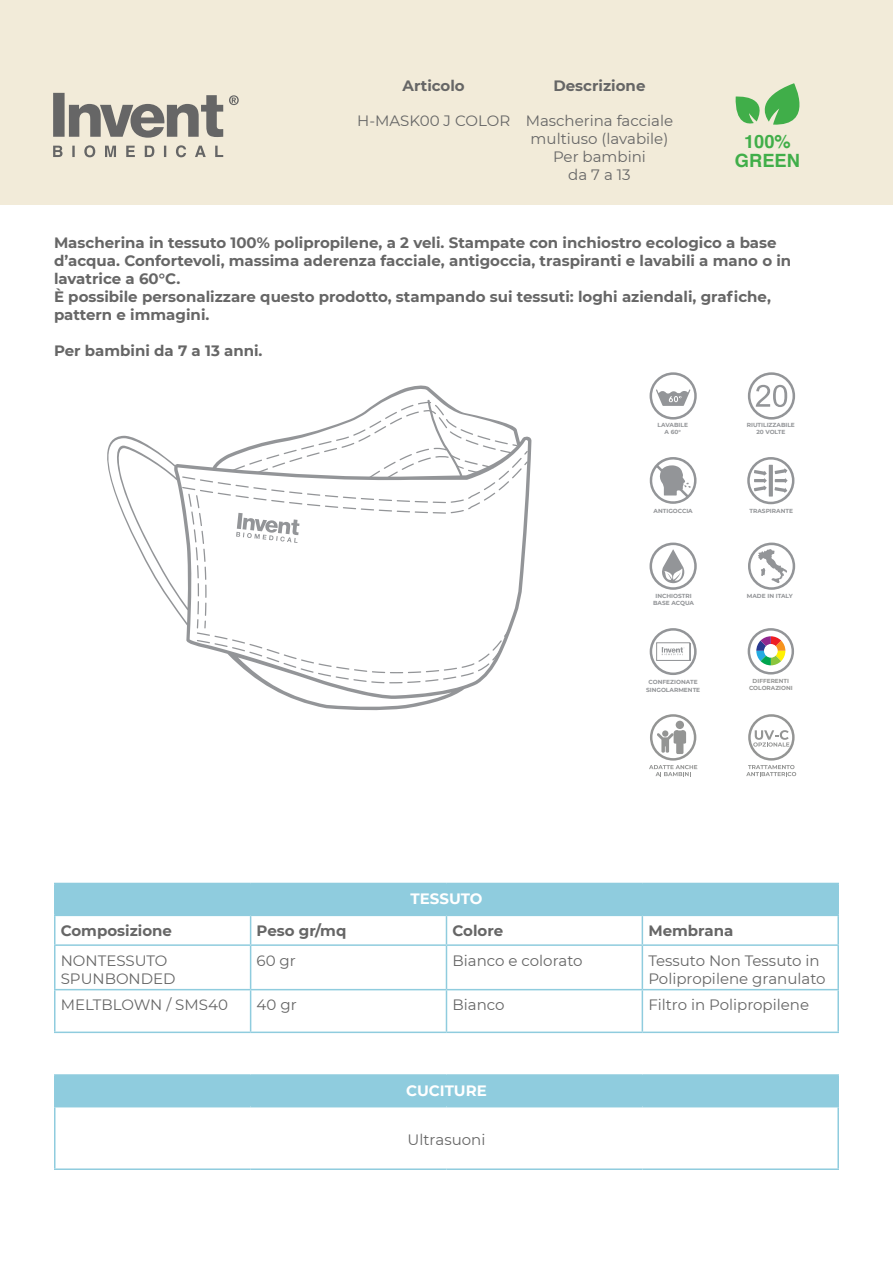
<style>
.page{position:relative;width:893px;height:1263px;background:#fff}
.page>*{position:absolute;margin:0;border:0;box-sizing:border-box;transform-origin:0 0}
.t1{font:700 18.3px/18.9px "Helvetica";color:#40ae49;text-align:center}
.t2{font:700 15px/18px "Montserrat";color:#666}
.t3{font:15px/18px "Montserrat";color:#666}
.t4{font:700 15px "Montserrat";color:#fff}
.t5{font:700 5.85px/7.1px "Montserrat";color:#939598;text-align:center}
.t6{font:700 5.85px/7.1px "Montserrat";color:#949594;text-align:center}
</style>
<div class="page">
<div style="left:0;top:0;width:893px;height:204px;background:#f2ebd9"></div>
<svg style="left:55px;top:884px;width:783px;height:222px"></svg>
<hr style="left:54px;top:883px;width:197px;height:1px;background:#8fccde">
<hr style="left:54px;top:884px;width:2px;height:30px;background:#8fccde">
<hr style="left:251px;top:883px;width:195px;height:1px;background:#8fccde">
<hr style="left:446px;top:883px;width:196px;height:1px;background:#8fccde">
<hr style="left:642px;top:883px;width:197px;height:1px;background:#8fccde">
<hr style="left:837px;top:884px;width:2px;height:30px;background:#8fccde">
<hr style="left:54px;top:914px;width:197px;height:2px;background:#8fccde">
<hr style="left:54px;top:916px;width:2px;height:28px;background:#8fccde">
<hr style="left:251px;top:914px;width:195px;height:2px;background:#8fccde">
<svg style="left:250px;top:916px;width:1px;height:28px"></svg>
<hr style="left:446px;top:914px;width:196px;height:2px;background:#8fccde">
<svg style="left:446px;top:916px;width:1px;height:28px"></svg>
<hr style="left:642px;top:914px;width:197px;height:2px;background:#8fccde">
<svg style="left:642px;top:916px;width:1px;height:28px"></svg>
<hr style="left:837px;top:916px;width:2px;height:28px;background:#8fccde">
<hr style="left:54px;top:944px;width:197px;height:2px;background:#8fccde">
<hr style="left:54px;top:946px;width:2px;height:43px;background:#8fccde">
<hr style="left:251px;top:944px;width:195px;height:2px;background:#8fccde">
<hr style="left:250px;top:946px;width:1px;height:43px;background:#8fccde">
<hr style="left:446px;top:944px;width:196px;height:2px;background:#8fccde">
<hr style="left:446px;top:946px;width:1px;height:43px;background:#8fccde">
<hr style="left:642px;top:944px;width:197px;height:2px;background:#8fccde">
<hr style="left:642px;top:946px;width:1px;height:43px;background:#8fccde">
<hr style="left:837px;top:946px;width:2px;height:43px;background:#8fccde">
<hr style="left:54px;top:989px;width:197px;height:1px;background:#8fccde">
<hr style="left:54px;top:990px;width:2px;height:41px;background:#8fccde">
<hr style="left:251px;top:989px;width:195px;height:1px;background:#8fccde">
<hr style="left:250px;top:990px;width:1px;height:41px;background:#8fccde">
<hr style="left:446px;top:989px;width:196px;height:1px;background:#8fccde">
<hr style="left:446px;top:990px;width:1px;height:41px;background:#8fccde">
<hr style="left:642px;top:989px;width:197px;height:1px;background:#8fccde">
<hr style="left:642px;top:990px;width:1px;height:41px;background:#8fccde">
<hr style="left:837px;top:990px;width:2px;height:41px;background:#8fccde">
<hr style="left:54px;top:1031px;width:197px;height:2px;background:#8fccde">
<hr style="left:251px;top:1031px;width:195px;height:2px;background:#8fccde">
<hr style="left:446px;top:1031px;width:196px;height:2px;background:#8fccde">
<hr style="left:54px;top:1076px;width:2px;height:30px;background:#8fccde">
<hr style="left:837px;top:1076px;width:2px;height:30px;background:#8fccde">
<hr style="left:54px;top:1106px;width:197px;height:1px;background:#8fccde">
<hr style="left:54px;top:1107px;width:2px;height:61px;background:#8fccde">
<hr style="left:251px;top:1106px;width:195px;height:1px;background:#8fccde">
<hr style="left:446px;top:1106px;width:196px;height:1px;background:#8fccde">
<hr style="left:642px;top:1106px;width:197px;height:1px;background:#8fccde">
<hr style="left:837px;top:1107px;width:2px;height:61px;background:#8fccde">
<hr style="left:54px;top:1168px;width:197px;height:2px;background:#8fccde">
<hr style="left:251px;top:1168px;width:195px;height:2px;background:#8fccde">
<hr style="left:446px;top:1168px;width:196px;height:2px;background:#8fccde">
<hr style="left:642px;top:1168px;width:197px;height:2px;background:#8fccde">
<hr style="left:642px;top:1031px;width:197px;height:2px;background:#8fccde">
<hr style="left:54px;top:1074px;width:197px;height:2px;background:#8fccde">
<hr style="left:251px;top:1074px;width:195px;height:2px;background:#8fccde">
<hr style="left:446px;top:1074px;width:196px;height:2px;background:#8fccde">
<hr style="left:642px;top:1074px;width:197px;height:2px;background:#8fccde">
<svg style="left:53px;top:93px;width:170px;height:45px"></svg>
<svg style="left:53px;top:146px;width:10px;height:11px"></svg>
<svg style="left:72px;top:146px;width:3px;height:11px"></svg>
<svg style="left:84px;top:145px;width:11px;height:12px"></svg>
<svg style="left:105px;top:146px;width:11px;height:11px"></svg>
<svg style="left:126px;top:146px;width:9px;height:11px"></svg>
<svg style="left:145px;top:146px;width:9px;height:11px"></svg>
<svg style="left:164px;top:146px;width:2px;height:11px"></svg>
<svg style="left:176px;top:145px;width:10px;height:12px"></svg>
<svg style="left:195px;top:146px;width:11px;height:11px"></svg>
<svg style="left:215px;top:146px;width:8px;height:11px"></svg>
<svg style="left:229px;top:95px;width:10px;height:10px"></svg>
<svg style="left:107px;top:385px;width:425px;height:326px"></svg>
<svg style="left:182px;top:402px;width:346px;height:281px"></svg>
<svg style="left:735px;top:83px;width:65px;height:42px"></svg>
<svg style="left:649px;top:372px;width:48px;height:48px"></svg>
<svg style="left:650px;top:628px;width:47px;height:47px"></svg>
<svg style="left:748px;top:628px;width:46px;height:46px"></svg>
<div style="left:764px;top:644px;width:14px;height:14px;background:#fff;border-radius:50%"></div>
<svg style="left:650px;top:457px;width:47px;height:47px"></svg>
<svg style="left:747px;top:457px;width:47px;height:47px"></svg>
<svg style="left:748px;top:542px;width:47px;height:48px"></svg>
<svg style="left:649px;top:543px;width:48px;height:47px"></svg>
<svg style="left:649px;top:714px;width:48px;height:62px"></svg>
<svg style="left:746px;top:714px;width:50px;height:62px"></svg>
<svg style="left:748px;top:372px;width:47px;height:48px"></svg>
<p class="t2" style="left:403px;top:75px;width:64px">Articolo</p>
<p class="t2" style="left:553px;top:75px;width:94px">Descrizione</p>
<p class="t3" style="left:357px;top:111px;width:155px">H-MASK00 J COLOR</p>
<p class="t3" style="left:526px;top:111px;width:149px;text-align:center">Mascherina facciale multiuso (lavabile)</p>
<p class="t3" style="left:553px;top:147px;width:94px">Per bambini</p>
<p class="t3" style="left:568px;top:165px;width:64px">da 7 a 13</p>
<p class="t1" style="left:735px;top:132px;width:67px">100%<br>GREEN</p>
<p class="t2" style="left:54px;top:233px;width:739px">Mascherina in tessuto 100% polipropilene, a 2 veli. Stampate con inchiostro ecologico a base d’acqua. Confortevoli, massima aderenza facciale, antigoccia, traspiranti e lavabili a mano o in lavatrice a 60°C.</p>
<p class="t2" style="left:54px;top:287px;width:718px">È possibile personalizzare questo prodotto, stampando sui tessuti: loghi aziendali, grafiche, pattern e immagini.</p>
<p class="t2" style="left:54px;top:341px;width:210px">Per bambini da 7 a 13 anni.</p>
<p class="t5" style="left:658px;top:421px;width:32px">LAVABILE<br>A 60°</p>
<p class="t5" style="left:747px;top:421px;width:50px">RIUTILIZZABILE<br>20 VOLTE</p>
<p class="t5" style="left:653px;top:507px;width:41px">ANTIGOCCIA</p>
<p class="t5" style="left:749px;top:507px;width:45px">TRASPIRANTE</p>
<p class="t5" style="left:655px;top:592px;width:38px">INCHIOSTRI</p>
<p class="t5" style="left:747px;top:592px;width:47px">MADE IN ITALY</p>
<p class="t5" style="left:653px;top:599px;width:42px">BASE ACQUA</p>
<p class="t4" style="left:411px;top:888px;width:73px">TESSUTO</p>
<p class="t5" style="left:649px;top:678px;width:51px">CONFEZIONATE</p>
<p class="t5" style="left:646px;top:686px;width:56px">SINGOLARMENTE</p>
<p class="t6" style="left:749px;top:677px;width:45px">DIFFERENTI<br>COLORAZIONI</p>
<p class="t2" style="left:61px;top:921px;width:113px">Composizione</p>
<p class="t2" style="left:257px;top:921px;width:91px">Peso gr/mq</p>
<p class="t2" style="left:452px;top:921px;width:52px">Colore</p>
<p class="t2" style="left:648px;top:921px;width:87px">Membrana</p>
<p class="t3" style="left:61px;top:951px;width:116px">NONTESSUTO<br>SPUNBONDED</p>
<p class="t3" style="left:257px;top:951px;width:41px">60 gr</p>
<p class="t3" style="left:452px;top:951px;width:132px">Bianco e colorato</p>
<p class="t3" style="left:648px;top:951px;width:179px">Tessuto Non Tessuto in<br>Polipropilene granulato</p>
<p class="t3" style="left:61px;top:995px;width:169px">MELTBLOWN / SMS40</p>
<p class="t3" style="left:257px;top:995px;width:42px">40 gr</p>
<p class="t3" style="left:452px;top:995px;width:54px">Bianco</p>
<p class="t3" style="left:648px;top:995px;width:162px">Filtro in Polipropilene</p>
<p class="t4" style="left:406px;top:1079px;width:82px">CUCITURE</p>
<p class="t3" style="left:408px;top:1130px;width:79px">Ultrasuoni</p>
</div>
